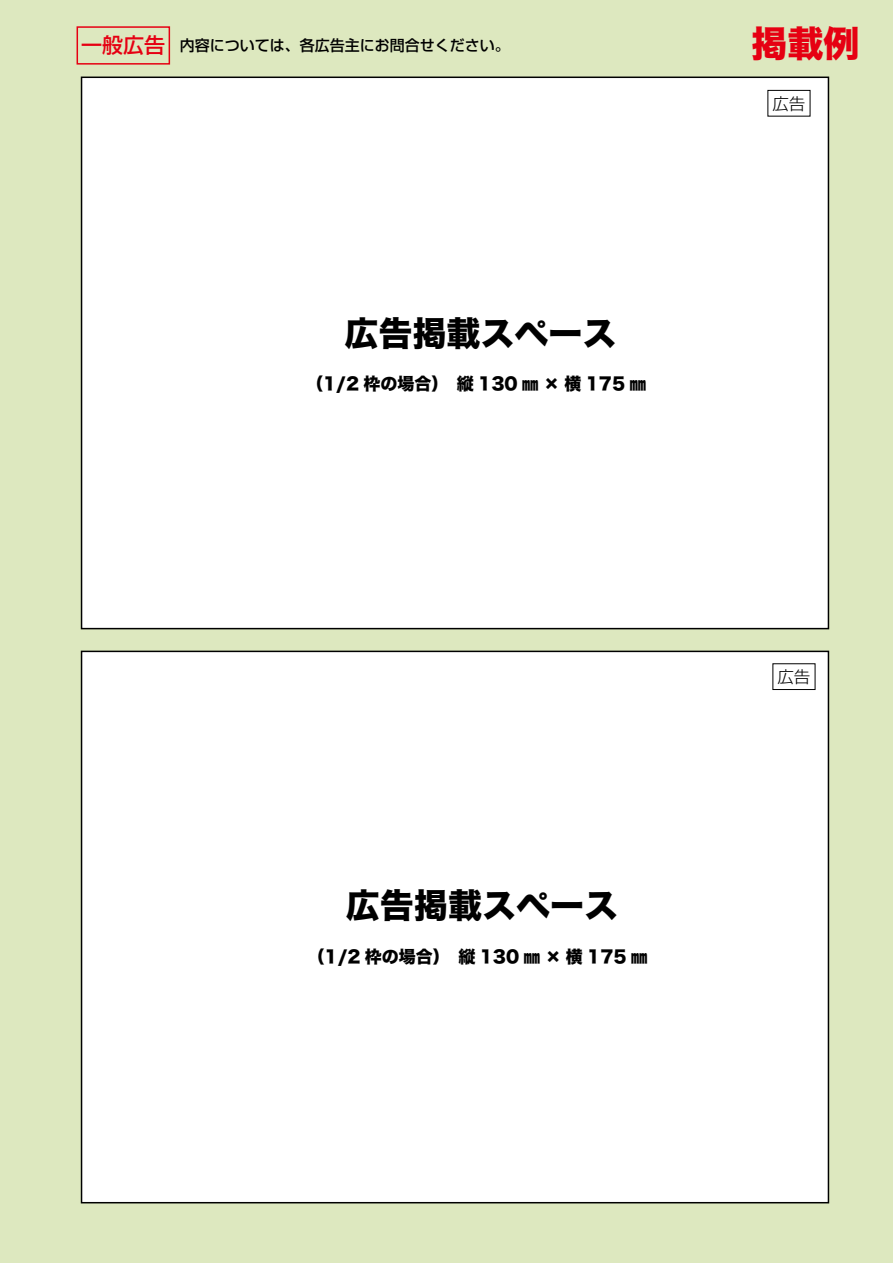
<style>
.page{position:relative;width:893px;height:1263px;background:#dde8bf}
.page>*{position:absolute;margin:0;border:0;box-sizing:border-box;transform-origin:0 0}
.t1{font:36.15px "Hira Kaku Std N W8";color:#e60012}
.t2{font:34.05px "Hira Kaku Std N W8";color:#000}
.t3{font:500 21px "Shin Go Pro";color:#e60012}
.t4{font:16.95px "Hira Kaku Std N W8";color:#000}
.t5{font:300 16.5px "Shin Go Pro";color:#000}
.t6{font:500 15px "Shin Go Pro";color:#000}
</style>
<div class="page">
<div style="left:77px;top:26px;width:93px;height:39px;border:2px solid #e60012"></div>
<div style="left:81px;top:77px;width:748px;height:552px;background:#fff;border:2px solid #000"></div>
<div style="left:81px;top:651px;width:748px;height:552px;background:#fff;border:2px solid #000"></div>
<div style="left:767px;top:90px;width:43px;height:27px;border:1px solid #000"></div>
<div style="left:772px;top:663px;width:43px;height:27px;border:1px solid #000"></div>
<p class="t3" style="left:81px;top:28px;width:85px">一般広告</p>
<p class="t6" style="left:180px;top:33px;width:332px">内容については、各広告主にお問合せください。</p>
<h2 class="t2" style="left:344px;top:314px;width:274px">広告掲載スペース</h2>
<p class="t4" style="left:306px;top:374px;width:342px">（1/2 枠の場合）　縦 130 ㎜ × 横 175 ㎜</p>
<h1 class="t1" style="left:751px;top:24px;width:110px">掲載例</h1>
<p class="t5" style="left:772px;top:90px;width:34px">広告</p>
<h2 class="t2" style="left:346px;top:886px;width:274px">広告掲載スペース</h2>
<p class="t4" style="left:308px;top:947px;width:342px">（1/2 枠の場合）　縦 130 ㎜ × 横 175 ㎜</p>
<p class="t5" style="left:777px;top:663px;width:34px">広告</p>
</div>
